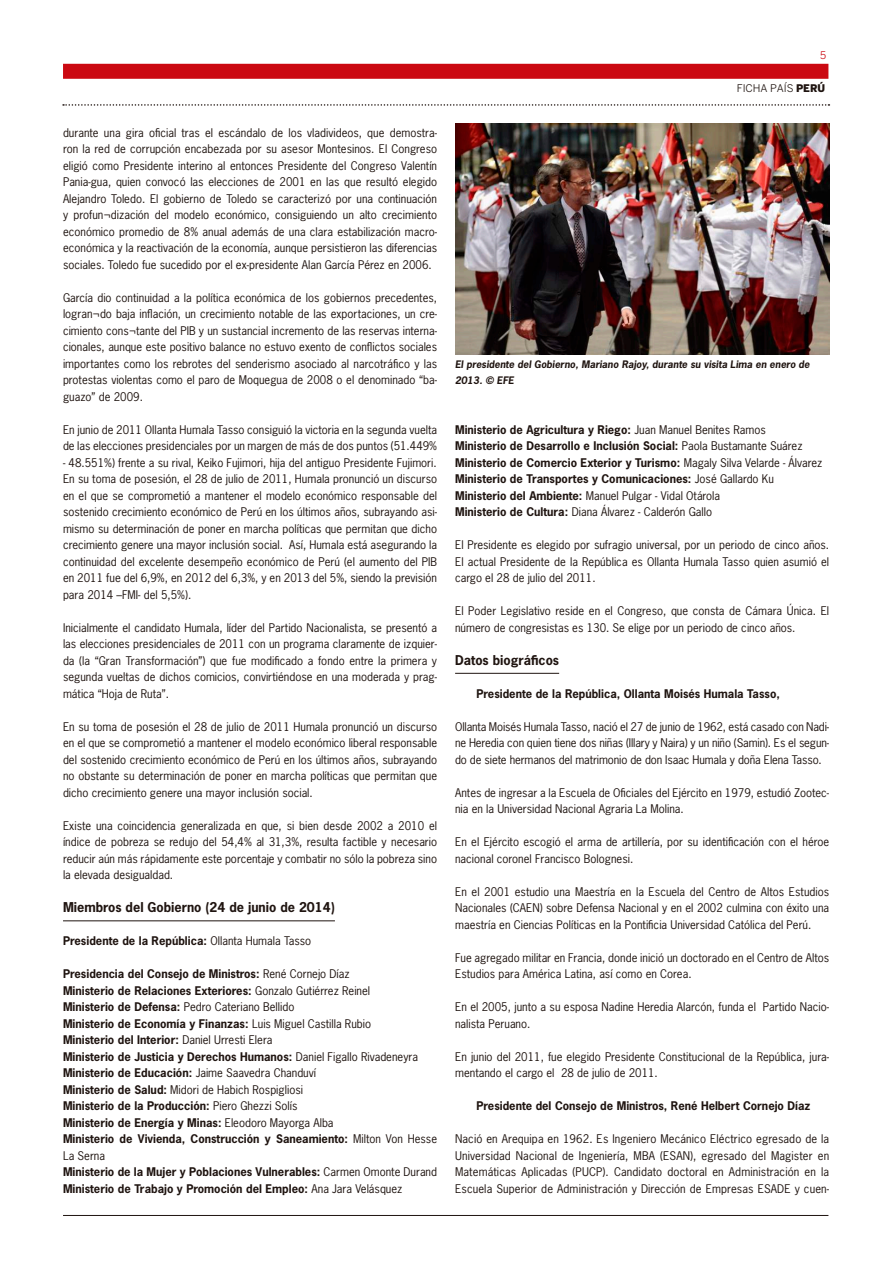
<style>
.page{position:relative;width:893px;height:1263px;background:#fff}
.page>*{position:absolute;margin:0;border:0;box-sizing:border-box;transform-origin:0 0}
.t1{font:700 12.75px "News Gothic Std";color:#1f1410}
.t2{font:11.25px/16.5px "News Gothic Std";color:#1f1410;text-align:justify}
.t3{font:700 11.25px/16.5px "News Gothic Std";color:#1f1410}
.t4{font:10.5px "Benton Sans";color:#1f1410}
.t5{font:10.5px "Benton Sans";color:#cb0912}
.t6{font:italic 700 9.75px/16.5px "News Gothic Std";color:#1f1410}
.s1{font-weight:400}
.s2{font-weight:900}
</style>
<div class="page">
<div style="left:63px;top:64px;width:765px;height:15px;background:#cb0912"></div>
<hr style="left:63px;top:1215px;width:765px;height:1px;background:#1f1410">
<svg style="left:63px;top:104px;width:766px;height:2px"></svg>
<hr style="left:63px;top:920px;width:272px;height:1px;background:#1f1410">
<hr style="left:455px;top:673px;width:104px;height:1px;background:#1f1410">
<img style="left:455px;top:124px;width:374px;height:231px">
<p class="t2" style="left:63px;top:124px;width:376px">durante una gira oficial tras el escándalo de los vladivideos, que demostra&shy;ron la red de corrupción encabezada por su asesor Montesinos. El Congreso eligió como Presidente interino al entonces Presidente del Congreso Valentín Pania-gua, quien convocó las elecciones de 2001 en las que resultó elegido Alejandro Toledo. El gobierno de Toledo se caracterizó por una continuación y profun¬dización del modelo económico, consiguiendo un alto crecimiento económico promedio de 8% anual además de una clara estabilización macro&shy;económica y la reactivación de la economía, aunque persistieron las diferencias sociales. Toledo fue sucedido por el ex-presidente Alan García Pérez en 2006.</p>
<p class="t2" style="left:63px;top:289px;width:376px">García dio continuidad a la política económica de los gobiernos precedentes, logran¬do baja inflación, un crecimiento notable de las exportaciones, un cre&shy;cimiento cons¬tante del PIB y un sustancial incremento de las reservas interna&shy;cionales, aunque este positivo balance no estuvo exento de conflictos sociales importantes como los rebrotes del senderismo asociado al narcotráfico y las protestas violentas como el paro de Moquegua de 2008 o el denominado “ba&shy;guazo” de 2009.</p>
<p class="t2" style="left:63px;top:421px;width:376px">En junio de 2011 Ollanta Humala Tasso consiguió la victoria en la segunda vuelta de las elecciones presidenciales por un margen de más de dos puntos (51.449%</p>
<p class="t2" style="left:63px;top:454px;width:376px">- 48.551%) frente a su rival, Keiko Fujimori, hija del antiguo Presidente Fujimori.<br>En su toma de posesión, el 28 de julio de 2011, Humala pronunció un discurso en el que se comprometió a mantener el modelo económico responsable del sostenido crecimiento económico de Perú en los últimos años, subrayando asi&shy;mismo su determinación de poner en marcha políticas que permitan que dicho crecimiento genere una mayor inclusión social. Así, Humala está asegurando la continuidad del excelente desempeño económico de Perú (el aumento del PIB en 2011 fue del 6,9%, en 2012 del 6,3%, y en 2013 del 5%, siendo la previsión para 2014 –FMI- del 5,5%).</p>
<p class="t2" style="left:63px;top:619px;width:376px">Inicialmente el candidato Humala, líder del Partido Nacionalista, se presentó a las elecciones presidenciales de 2011 con un programa claramente de izquier&shy;da (la “Gran Transformación”) que fue modificado a fondo entre la primera y segunda vueltas de dichos comicios, convirtiéndose en una moderada y prag&shy;mática “Hoja de Ruta”.</p>
<p class="t2" style="left:63px;top:718px;width:376px">En su toma de posesión el 28 de julio de 2011 Humala pronunció un discurso en el que se comprometió a mantener el modelo económico liberal responsable del sostenido crecimiento económico de Perú en los últimos años, subrayando no obstante su determinación de poner en marcha políticas que permitan que dicho crecimiento genere una mayor inclusión social.</p>
<p class="t2" style="left:63px;top:817px;width:376px">Existe una coincidencia generalizada en que, si bien desde 2002 a 2010 el índice de pobreza se redujo del 54,4% al 31,3%, resulta factible y necesario reducir aún más rápidamente este porcentaje y combatir no sólo la pobreza sino la elevada desigualdad.</p>
<p class="t1" style="left:63px;top:899px;width:273px">Miembros del Gobierno (24 de junio de 2014)</p>
<p class="t3" style="left:63px;top:932px;width:250px">Presidente de la República: <span class="s1">Ollanta Humala Tasso</span></p>
<p class="t3" style="left:63px;top:965px;width:376px">Presidencia del Consejo de Ministros: <span class="s1">René Cornejo Díaz<br></span>Ministerio de Relaciones Exteriores: <span class="s1">Gonzalo Gutiérrez Reinel<br></span>Ministerio de Defensa: <span class="s1">Pedro Cateriano Bellido<br></span>Ministerio de Economía y Finanzas: <span class="s1">Luis Miguel Castilla Rubio<br></span>Ministerio del Interior: <span class="s1">Daniel Urresti Elera<br></span>Ministerio de Justicia y Derechos Humanos: <span class="s1">Daniel Figallo Rivadeneyra </span>Ministerio de Educación: <span class="s1">Jaime Saavedra Chanduví<br></span>Ministerio de Salud: <span class="s1">Midori de Habich Rospigliosi<br></span>Ministerio de la Producción: <span class="s1">Piero Ghezzi Solís<br></span>Ministerio de Energía y Minas: <span class="s1">Eleodoro Mayorga Alba<br></span>Ministerio de Vivienda, Construcción y Saneamiento: <span class="s1">Milton Von Hesse La Serna<br></span>Ministerio de la Mujer y Poblaciones Vulnerables: <span class="s1">Carmen Omonte Durand </span>Ministerio de Trabajo y Promoción del Empleo: <span class="s1">Ana Jara Velásquez</span></p>
<p class="t5" style="left:820px;top:49px;width:8px">5</p>
<p class="t4" style="left:737px;top:82px;width:90px">FICHA PAÍS <span class="s2">PERÚ</span></p>
<p class="t6" style="left:455px;top:356px;width:356px">El presidente del Gobierno, Mariano Rajoy, durante su visita Lima en enero de<br>2013. © EFE</p>
<p class="t3" style="left:455px;top:421px;width:369px">Ministerio de Agricultura y Riego: <span class="s1">Juan Manuel Benites Ramos<br></span>Ministerio de Desarrollo e Inclusión Social: <span class="s1">Paola Bustamante Suárez </span>Ministerio de Comercio Exterior y Turismo: <span class="s1">Magaly Silva Velarde - Álvarez </span>Ministerio de Transportes y Comunicaciones: <span class="s1">José Gallardo Ku </span>Ministerio del Ambiente: <span class="s1">Manuel Pulgar - Vidal Otárola<br></span>Ministerio de Cultura: <span class="s1">Diana Álvarez - Calderón Gallo</span></p>
<p class="t2" style="left:455px;top:536px;width:376px">El Presidente es elegido por sufragio universal, por un periodo de cinco años.<br>El actual Presidente de la República es Ollanta Humala Tasso quien asumió el cargo el 28 de julio del 2011.</p>
<p class="t2" style="left:455px;top:602px;width:376px">El Poder Legislativo reside en el Congreso, que consta de Cámara Única. El número de congresistas es 130. Se elige por un periodo de cinco años.</p>
<p class="t1" style="left:455px;top:651px;width:106px">Datos biográficos</p>
<p class="t3" style="left:476px;top:685px;width:305px">Presidente de la República, Ollanta Moisés Humala Tasso,</p>
<p class="t2" style="left:455px;top:718px;width:376px">Ollanta Moisés Humala Tasso, nació el 27 de junio de 1962, está casado con Nadi&shy;ne Heredia con quien tiene dos niñas (Illary y Naira) y un niño (Samin). Es el segun&shy;do de siete hermanos del matrimonio de don Isaac Humala y doña Elena Tasso.</p>
<p class="t2" style="left:455px;top:784px;width:376px">Antes de ingresar a la Escuela de Oficiales del Ejército en 1979, estudió Zootec&shy;nia en la Universidad Nacional Agraria La Molina.</p>
<p class="t2" style="left:455px;top:833px;width:376px">En el Ejército escogió el arma de artillería, por su identificación con el héroe nacional coronel Francisco Bolognesi.</p>
<p class="t2" style="left:455px;top:883px;width:376px">En el 2001 estudio una Maestría en la Escuela del Centro de Altos Estudios Nacionales (CAEN) sobre Defensa Nacional y en el 2002 culmina con éxito una maestría en Ciencias Políticas en la Pontificia Universidad Católica del Perú.</p>
<p class="t2" style="left:455px;top:949px;width:376px">Fue agregado militar en Francia, donde inició un doctorado en el Centro de Altos<br>Estudios para América Latina, así como en Corea.</p>
<p class="t2" style="left:455px;top:998px;width:376px">En el 2005, junto a su esposa Nadine Heredia Alarcón, funda el Partido Nacio&shy;nalista Peruano.</p>
<p class="t2" style="left:455px;top:1048px;width:376px">En junio del 2011, fue elegido Presidente Constitucional de la República, jura&shy;mentando el cargo el 28 de julio de 2011.</p>
<p class="t3" style="left:476px;top:1097px;width:336px">Presidente del Consejo de Ministros, René Helbert Cornejo Díaz</p>
<p class="t2" style="left:455px;top:1130px;width:376px">Nació en Arequipa en 1962. Es Ingeniero Mecánico Eléctrico egresado de la Universidad Nacional de Ingeniería, MBA (ESAN), egresado del Magister en Matemáticas Aplicadas (PUCP). Candidato doctoral en Administración en la Escuela Superior de Administración y Dirección de Empresas ESADE y cuen-</p>
</div>
